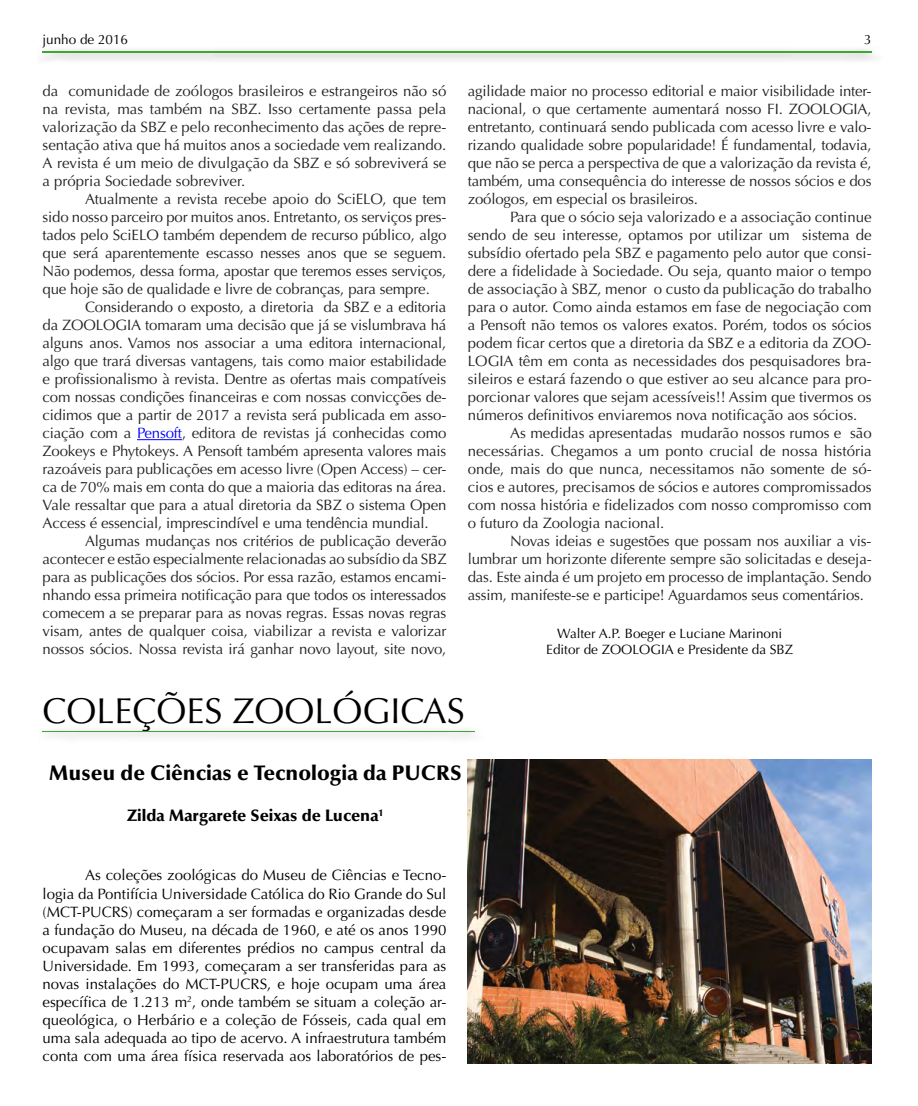
<style>
.page{position:relative;width:918px;height:1106px;background:#fff}
.page>*{position:absolute;margin:0;border:0;box-sizing:border-box;transform-origin:0 0}
.t1{font:36px "Optima";color:#000}
.t2{font:900 21px "Optima";color:#000}
.t3{font:900 16.5px "Optima";color:#000}
.t4{font:15px/18px "Optima";color:#222;text-align:justify}
.t5{font:15px/18px "Optima";color:#000;text-align:justify}
.t6{font:13.5px/16.2px "Optima";color:#000;text-align:center}
.s1{color:#00f}
</style>
<div class="page">
<div style="left:38px;top:45px;width:845px;height:19px;background:#f2f2f2"></div>
<hr style="left:43px;top:51px;width:829px;height:2px;background:#3fa535">
<hr style="left:137px;top:439px;width:45px;height:1px;background:#00f">
<div style="left:38px;top:725px;width:447px;height:18px;background:#000;opacity:.55"></div>
<hr style="left:43px;top:730px;width:432px;height:1px;background:#3fa535">
<img style="left:468px;top:759px;width:404px;height:304px">
<p class="t6" style="left:43px;top:31px;width:87px">junho de 2016</p>
<p class="t6" style="left:864px;top:31px;width:9px">3</p>
<p class="t4" style="left:43px;top:82px;width:405px">da comunidade de zoólogos brasileiros e estrangeiros não só na revista, mas também na SBZ. Isso certamente passa pela valorização da SBZ e pelo reconhecimento das ações de repre&shy;sentação ativa que há muitos anos a sociedade vem realizando.<br>A revista é um meio de divulgação da SBZ e só sobreviverá se a própria Sociedade sobreviver.</p>
<p class="t4" style="left:43px;top:190px;width:405px;text-indent:43px">Atualmente a revista recebe apoio do SciELO, que tem sido nosso parceiro por muitos anos. Entretanto, os serviços pres&shy;tados pelo SciELO também dependem de recurso público, algo que será aparentemente escasso nesses anos que se seguem.<br>Não podemos, dessa forma, apostar que teremos esses serviços, que hoje são de qualidade e livre de cobranças, para sempre.</p>
<p class="t4" style="left:43px;top:298px;width:405px;text-indent:43px">Considerando o exposto, a diretoria da SBZ e a editoria da ZOOLOGIA tomaram uma decisão que já se vislumbrava há alguns anos. Vamos nos associar a uma editora internacional, algo que trará diversas vantagens, tais como maior estabilidade e profissionalismo à revista. Dentre as ofertas mais compatíveis com nossas condições financeiras e com nossas convicções de&shy;cidimos que a partir de 2017 a revista será publicada em asso&shy;ciação com a <span class="s1">Pensoft</span>, editora de revistas já conhecidas como Zookeys e Phytokeys. A Pensoft também apresenta valores mais razoáveis para publicações em acesso livre (Open Access) – cer&shy;ca de 70% mais em conta do que a maioria das editoras na área.<br>Vale ressaltar que para a atual diretoria da SBZ o sistema Open Access é essencial, imprescindível e uma tendência mundial.</p>
<p class="t4" style="left:43px;top:532px;width:405px;text-indent:43px">Algumas mudanças nos critérios de publicação deverão acontecer e estão especialmente relacionadas ao subsídio da SBZ para as publicações dos sócios. Por essa razão, estamos encami&shy;nhando essa primeira notificação para que todos os interessados comecem a se preparar para as novas regras. Essas novas regras visam, antes de qualquer coisa, viabilizar a revista e valorizar nossos sócios. Nossa revista irá ganhar novo layout, site novo,</p>
<p class="t4" style="left:468px;top:82px;width:405px">agilidade maior no processo editorial e maior visibilidade inter&shy;nacional, o que certamente aumentará nosso FI. ZOOLOGIA, entretanto, continuará sendo publicada com acesso livre e valo&shy;rizando qualidade sobre popularidade! É fundamental, todavia, que não se perca a perspectiva de que a valorização da revista é, também, uma consequência do interesse de nossos sócios e dos zoólogos, em especial os brasileiros.</p>
<p class="t4" style="left:510px;top:208px;width:363px">Para que o sócio seja valorizado e a associação continue</p>
<p class="t4" style="left:468px;top:226px;width:405px">sendo de seu interesse, optamos por utilizar um sistema de</p>
<p class="t4" style="left:468px;top:244px;width:405px">subsídio ofertado pela SBZ e pagamento pelo autor que consi-</p>
<p class="t4" style="left:468px;top:262px;width:405px">dere a fidelidade à Sociedade. Ou seja, quanto maior o tempo</p>
<p class="t4" style="left:468px;top:280px;width:405px">de associação à SBZ, menor o custo da publicação do trabalho</p>
<p class="t4" style="left:468px;top:298px;width:405px">para o autor. Como ainda estamos em fase de negociação com</p>
<p class="t4" style="left:468px;top:316px;width:405px">a Pensoft não temos os valores exatos. Porém, todos os sócios</p>
<p class="t4" style="left:468px;top:334px;width:404px">podem ficar certos que a diretoria da SBZ e a editoria da ZOO-</p>
<p class="t4" style="left:468px;top:352px;width:405px">LOGIA têm em conta as necessidades dos pesquisadores bra-</p>
<p class="t4" style="left:468px;top:370px;width:405px">sileiros e estará fazendo o que estiver ao seu alcance para pro-</p>
<p class="t4" style="left:468px;top:388px;width:405px">porcionar valores que sejam acessíveis!! Assim que tivermos os</p>
<p class="t4" style="left:468px;top:406px;width:391px">números definitivos enviaremos nova notificação aos sócios.</p>
<p class="t4" style="left:510px;top:424px;width:363px">As medidas apresentadas mudarão nossos rumos e são</p>
<p class="t4" style="left:468px;top:442px;width:405px">necessárias. Chegamos a um ponto crucial de nossa história</p>
<p class="t4" style="left:468px;top:460px;width:405px">onde, mais do que nunca, necessitamos não somente de só-</p>
<p class="t4" style="left:468px;top:478px;width:405px">cios e autores, precisamos de sócios e autores compromissados</p>
<p class="t4" style="left:468px;top:496px;width:405px">com nossa história e fidelizados com nosso compromisso com</p>
<p class="t4" style="left:468px;top:514px;width:198px">o futuro da Zoologia nacional.</p>
<p class="t4" style="left:510px;top:532px;width:363px">Novas ideias e sugestões que possam nos auxiliar a vis-</p>
<p class="t4" style="left:468px;top:550px;width:405px">lumbrar um horizonte diferente sempre são solicitadas e deseja-</p>
<p class="t4" style="left:468px;top:568px;width:405px">das. Este ainda é um projeto em processo de implantação. Sendo</p>
<p class="t4" style="left:468px;top:586px;width:398px">assim, manifeste-se e participe! Aguardamos seus comentários.</p>
<p class="t6" style="left:546px;top:625px;width:248px">Walter A.P. Boeger e Luciane Marinoni<br>Editor de ZOOLOGIA e Presidente da SBZ</p>
<h1 class="t1" style="left:43px;top:690px;width:424px">COLEÇÕES ZOOLÓGICAS</h1>
<h2 class="t2" style="left:49px;top:761px;width:414px">Museu de Ciências e Tecnologia da PUCRS</h2>
<p class="t3" style="left:127px;top:806px;width:258px">Zilda Margarete Seixas de Lucena<sup>1</sup></p>
<p class="t5" style="left:43px;top:866px;width:405px;text-indent:43px">As coleções zoológicas do Museu de Ciências e Tecno&shy;logia da Pontifícia Universidade Católica do Rio Grande do Sul (MCT-PUCRS) começaram a ser formadas e organizadas desde a fundação do Museu, na década de 1960, e até os anos 1990 ocupavam salas em diferentes prédios no campus central da Universidade. Em 1993, começaram a ser transferidas para as novas instalações do MCT-PUCRS, e hoje ocupam uma área específica de 1.213 m<sup>2</sup>, onde também se situam a coleção ar&shy;queológica, o Herbário e a coleção de Fósseis, cada qual em uma sala adequada ao tipo de acervo. A infraestrutura também conta com uma área física reservada aos laboratórios de pes-</p>
</div>
